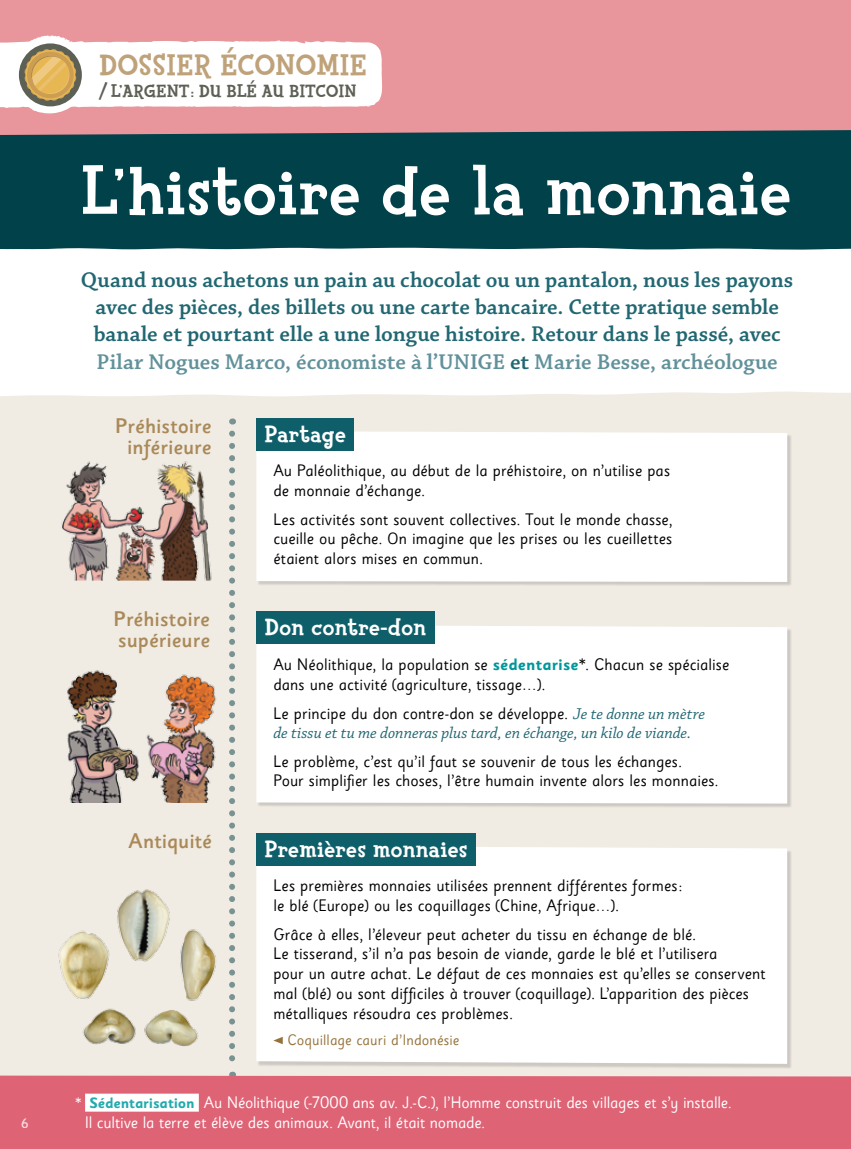
<style>
.page{position:relative;width:851px;height:1149px;background:#fff}
.page>*{position:absolute;margin:0;border:0;box-sizing:border-box;transform-origin:0 0}
.t1{font:800 69px "Fink";letter-spacing:.015em;color:#fff}
.t2{font:800 30px "Fink";letter-spacing:.035em;color:#bfa279}
.t3{font:800 24px "Fink";letter-spacing:.015em;color:#fff}
.t4{font:600 22.5px/27px "Chaparral Pro";color:#216772;text-align:center}
.t5{font:500 21px/21px "Sassoon Sans";color:#aa8958;text-align:center}
.t6{font:800 18px "Fink";letter-spacing:.145em;color:#5d6054}
.t7{font:16.5px/19.8px "Sassoon Sans";color:#000}
.t8{font:16.5px/19.8px "Sassoon Sans";letter-spacing:-.01em;color:#fff}
.t9{font:italic 16.5px "Chaparral Pro";color:#216772}
.t10{font:15px "Sassoon Sans";letter-spacing:.005em;color:#96723a}
.t11{font:500 13.5px "Sassoon Sans";color:#fff}
.s1{color:#61919a}
.s2{font-weight:700;color:#00979a}
.s3{font-family:"Chaparral Pro";font-style:italic;color:#216772}
.s4{font-size:15px}
.s5{font-weight:700;font-size:15px;color:#22aaae}
</style>
<div class="page">
<div style="left:0;top:0;width:850px;height:1148px;background:#f0ebe3"></div>
<svg style="left:229px;top:433px;width:6px;height:642px"></svg>
<div style="left:0;top:250px;width:850px;height:146px;background:#fff"></div>
<div style="left:0;top:1075px;width:850px;height:73px;background:#de6375"></div>
<div style="left:0;top:135px;width:850px;height:115px;background:#00414a"></div>
<div style="left:0;top:0;width:850px;height:135px;background:#e8969b"></div>
<div style="left:85px;top:1093px;width:114px;height:18px;background:#fff"></div>
<div style="left:257px;top:432px;width:535px;height:154px;background:#000;opacity:.15"></div>
<div style="left:256px;top:431px;width:531px;height:150px;background:#fff"></div>
<div style="left:256px;top:418px;width:98px;height:33px;background:#0f5f6a"></div>
<div style="left:257px;top:625px;width:535px;height:183px;background:#000;opacity:.15"></div>
<div style="left:256px;top:624px;width:531px;height:179px;background:#fff"></div>
<div style="left:256px;top:611px;width:178px;height:32px;background:#0f5f6a"></div>
<img style="left:117px;top:889px;width:53px;height:73px">
<img style="left:180px;top:929px;width:36px;height:69px">
<img style="left:82px;top:998px;width:117px;height:49px">
<img style="left:58px;top:930px;width:54px;height:74px">
<div style="left:257px;top:846px;width:535px;height:222px;background:#000;opacity:.15"></div>
<div style="left:256px;top:846px;width:531px;height:217px;background:#fff"></div>
<div style="left:256px;top:832px;width:220px;height:33px;background:#0f5f6a"></div>
<svg style="left:273px;top:1036px;width:10px;height:7px"></svg>
<img style="left:67px;top:670px;width:149px;height:132px">
<img style="left:61px;top:461px;width:151px;height:119px">
<svg style="left:0;top:34px;width:384px;height:79px;background:#f3e1dc"></svg>
<p class="t11" style="left:21px;top:1114px;width:9px">6</p>
<h2 class="t2" style="left:99px;top:47px;width:158px">DOSSIER économie</h2>
<p class="t6" style="left:98px;top:80px;width:68px">/L’argent</p>
<p class="t6" style="left:191px;top:80px;width:109px">: Dublé aubitcoin</p>
<h1 class="t1" style="left:81px;top:149px;width:710px">L’histoire de la monnaie</h1>
<p class="t4" style="left:81px;top:267px;width:713px">Quand nous achetons un pain au chocolat ou un pantalon, nous les payons avec des pièces, des billets ou une carte bancaire. Cette pratique semble banale et pourtant elle a une longue histoire. Retour dans le passé, avec <span class="s1">Pilar Nogues Marco, économiste à l’UNIGE</span> et <span class="s1">Marie Besse, archéologue</span></p>
<p class="t5" style="left:115px;top:416px;width:98px">Préhistoire inférieure</p>
<p class="t5" style="left:114px;top:608px;width:98px;text-align:left">Préhistoire supérieure</p>
<p class="t5" style="left:129px;top:830px;width:85px">Antiquité</p>
<h3 class="t3" style="left:265px;top:419px;width:82px">Partage</h3>
<p class="t7" style="left:273px;top:461px;width:398px">Au Paléolithique, au début de la préhistoire, on n’utilise pas de monnaie d’échange.</p>
<p class="t7" style="left:273px;top:509px;width:400px;text-align:justify">Les activités sont souvent collectives. Tout le monde chasse, cueille ou pêche. On imagine que les prises ou les cueillettes étaient alors mises en commun.</p>
<h3 class="t3" style="left:265px;top:612px;width:163px">Don contre-don</h3>
<p class="t7" style="left:273px;top:655px;width:457px">Au Néolithique, la population se <span class="s2">sédentarise</span>*. Chacun se spécialise dans une activité (agriculture, tissage…).</p>
<p class="t7" style="left:273px;top:703px;width:433px">Le principe du don contre-don se développe. <span class="s3">Je te donne un mètre</span></p>
<p class="t9" style="left:273px;top:723px;width:419px">de tissu et tu me donneras plus tard, en échange, un kilo de viande.</p>
<p class="t7" style="left:273px;top:751px;width:446px">Le problème, c’est qu’il faut se souvenir de tous les échanges.<br>Pour simplifier les choses, l’être humain invente alors les monnaies.</p>
<h3 class="t3" style="left:265px;top:834px;width:204px">Premières monnaies</h3>
<p class="t7" style="left:273px;top:876px;width:410px">Les premières monnaies utilisées prennent différentes formes: le blé (Europe) ou les coquillages (Chine, Afrique…).</p>
<p class="t7" style="left:273px;top:924px;width:493px">Grâce à elles, l’éleveur peut acheter du tissu en échange de blé.<br>Le tisserand, s’il n’a pas besoin de viande, garde le blé et l’utilisera<br>pour un autre achat. Le défaut de ces monnaies est qu’elles se conservent mal (blé) ou sont difficiles à trouver (coquillage). L’apparition des pièces métalliques résoudra ces problèmes.</p>
<p class="t10" style="left:287px;top:1031px;width:174px">Coquillage cauri d’Indonésie</p>
<p class="t8" style="left:85px;top:1092px;width:647px;text-indent:-10px"><span class="s4">*</span> <span class="s5">Sédentarisation</span> Au Néolithique (-7000 ans av. J.-C.), l’Homme construit des villages et s’y installe.<br>Il cultive la terre et élève des animaux. Avant, il était nomade.</p>
</div>
